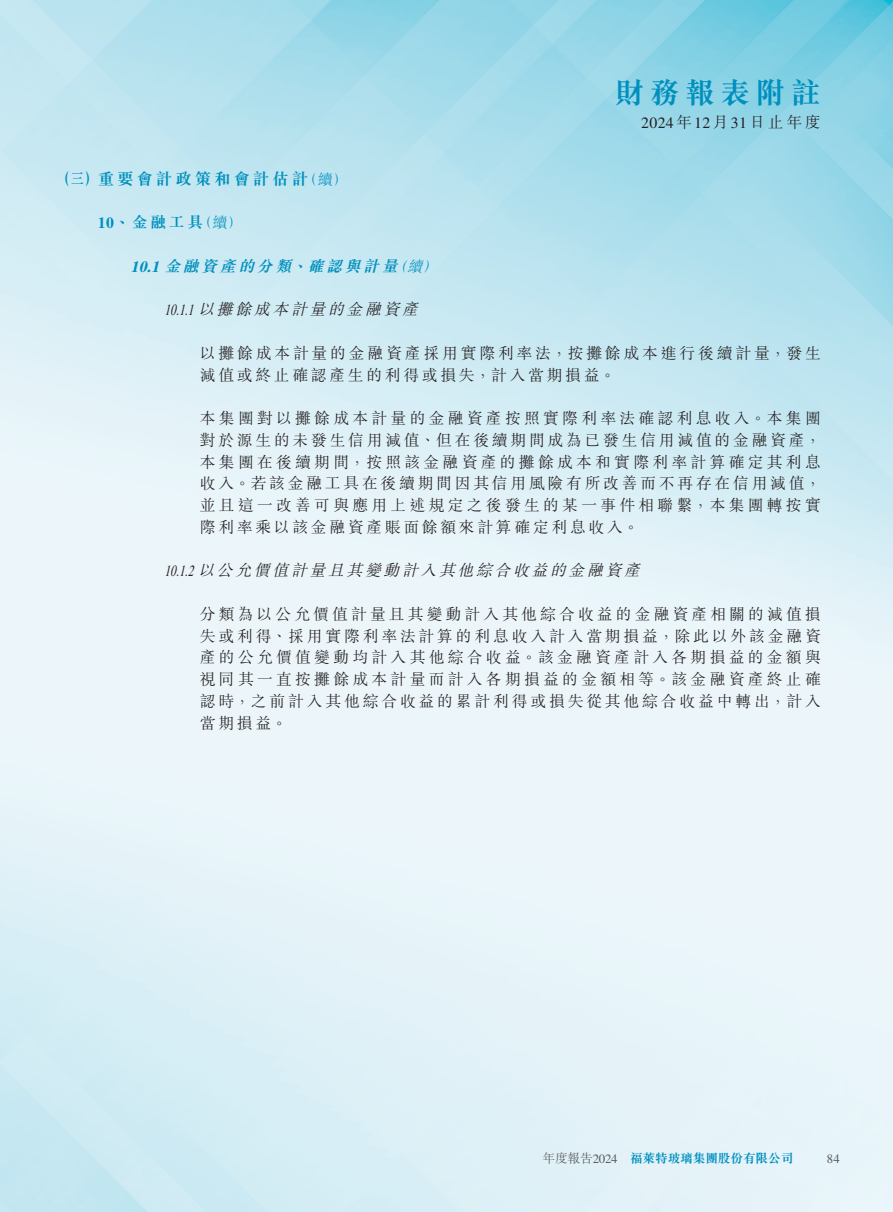
<style>
.page{position:relative;width:893px;height:1212px;background:#fff}
.page>*{position:absolute;margin:0;border:0;box-sizing:border-box;transform-origin:0 0}
.t1{font:700 30px "M Sung HK";letter-spacing:.175em;color:#0090be}
.t2{font:700 16.5px "M Sung HK";letter-spacing:.175em;color:#0090be;scale:.8 1}
.t3{font:300 15.75px/21.8px "M Sung HK";letter-spacing:.185em;color:#231f20;text-align:justify}
.t4{font:italic 300 15.75px "M Sung HK";color:#231f20}
.t5{font:italic 700 15.75px "M Sung HK";color:#0090be}
.t6{font:15.75px "Times LT Pro";letter-spacing:.025em;color:#231f20}
.t7{font:700 15.75px "M Sung HK";color:#0090be}
.t8{font:300 15px "M Sung HK";color:#0090be}
.t9{font:italic 300 15px "M Sung HK";color:#0090be}
.t10{font:700 12.75px "M Sung HK";letter-spacing:-.015em;color:#0090be}
.t11{font:300 12.75px "M Sung HK";color:#57585a}
.t12{font:12.75px "Times LT Pro";color:#57585a}
.s1{font-family:"Times LT Pro"}
.s2{font-family:"M Sung HK";font-weight:300}
.s3{font-weight:300;font-size:15px}
.s4{font-family:"Times LT Pro";font-weight:400}
</style>
<div class="page">
<img style="left:0;top:0;width:893px;height:1212px">
<p class="t2" style="left:57px;top:167px;width:315px">（三）重要會計政策和會計估計</p>
<p class="t8" style="left:197px;top:212px;width:47px">（續(</p>
<p class="t8" style="left:302px;top:169px;width:47px">（續(</p>
<p class="t7" style="left:98px;top:212px;width:107px"><span class="s1">10</span>、金融工具</p>
<h1 class="t1" style="left:614px;top:72px;width:208px">財務報表附註</h1>
<p class="t6" style="left:641px;top:114px;width:181px">2024<span class="s2">年</span>12<span class="s2">月</span>31<span class="s2">日止年度</span></p>
<p class="t5" style="left:308px;top:255px;width:120px">確認與計量<span class="s3">續</span></p>
<p class="t5" style="left:130px;top:255px;width:167px"><span class="s1">10.1</span> 金融資產的分類</p>
<p class="t4" style="left:164px;top:298px;width:260px"><span class="s4">10.1.1</span> 以攤餘成本計量的金融資產</p>
<p class="t3" style="left:200px;top:341px;width:622px">以攤餘成本計量的金融資產採用實際利率法，按攤餘成本進行後續計量，發生減值或終止確認產生的利得或損失，計入當期損益。</p>
<p class="t3" style="left:200px;top:407px;width:622px">本集團對以攤餘成本計量的金融資產按照實際利率法確認利息收入。本集團對於源生的未發生信用減值、但在後續期間成為已發生信用減值的金融資產，本集團在後續期間，按照該金融資產的攤餘成本和實際利率計算確定其利息收入。若該金融工具在後續期間因其信用風險有所改善而不再存在信用減值，並且這一改善可與應用上述規定之後發生的某一事件相聯繫，本集團轉按實際利率乘以該金融資產賬面餘額來計算確定利息收入。</p>
<p class="t4" style="left:164px;top:559px;width:482px"><span class="s4">10.1.2</span> 以公允價值計量且其變動計入其他綜合收益的金融資產</p>
<p class="t3" style="left:200px;top:602px;width:622px">分類為以公允價值計量且其變動計入其他綜合收益的金融資產相關的減值損失或利得、採用實際利率法計算的利息收入計入當期損益，除此以外該金融資產的公允價值變動均計入其他綜合收益。該金融資產計入各期損益的金額與視同其一直按攤餘成本計量而計入各期損益的金額相等。該金融資產終止確認時，之前計入其他綜合收益的累計利得或損失從其他綜合收益中轉出，計入當期損益。</p>
<p class="t9" style="left:392px;top:256px;width:21px">（</p>
<p class="t9" style="left:422px;top:256px;width:21px">(</p>
<p class="t5" style="left:292px;top:255px;width:22px">、</p>
<p class="t11" style="left:542px;top:1150px;width:77px">年度報告<span class="s4">2024</span></p>
<p class="t10" style="left:630px;top:1150px;width:165px">福萊特玻璃集團股份有限公司</p>
<p class="t12" style="left:827px;top:1151px;width:15px">84</p>
</div>
